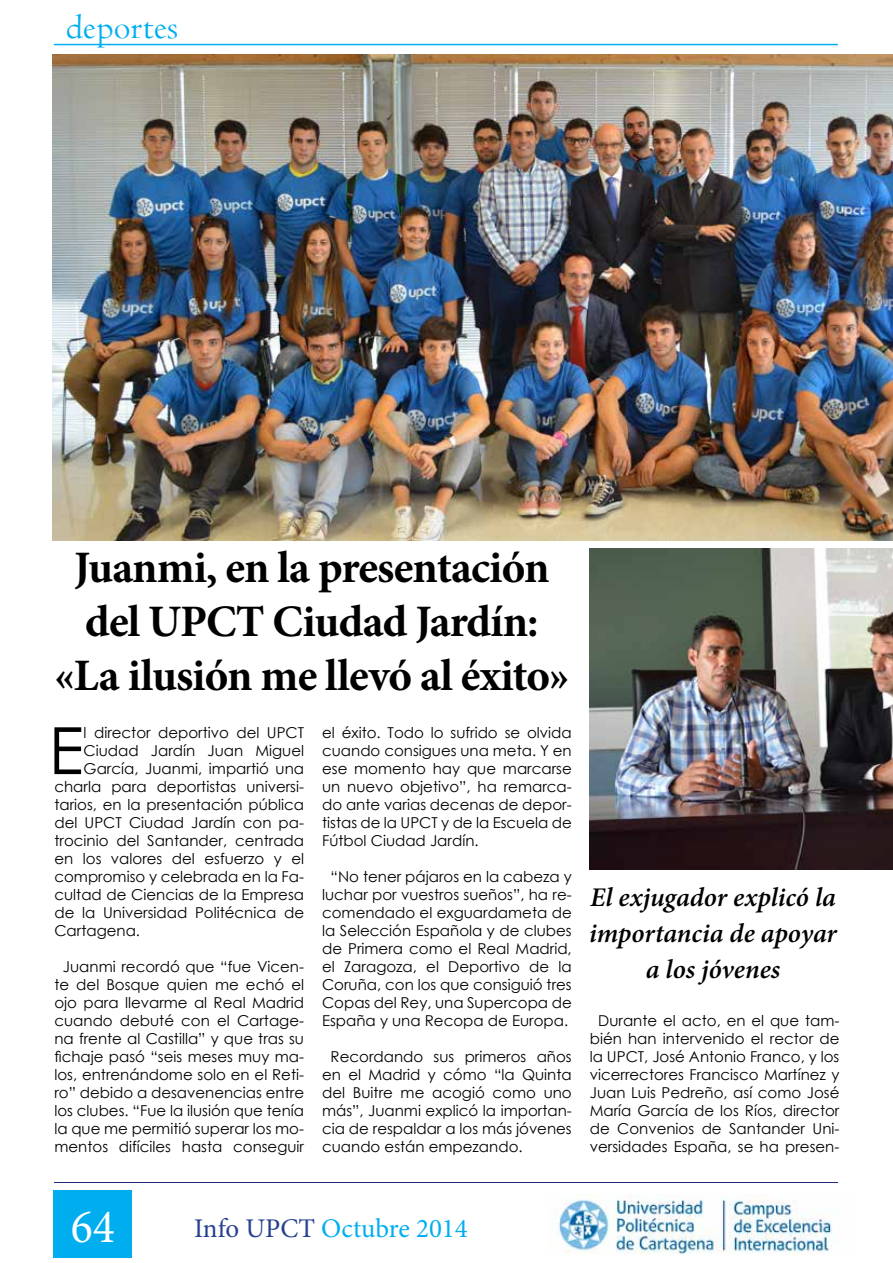
<style>
.page{position:relative;width:893px;height:1263px;background:#fff}
.page>*{position:absolute;margin:0;border:0;box-sizing:border-box;transform-origin:0 0}
.t1{font:65.1px "Century Gothic";color:#000}
.t2{font:47.7px "Minion Pro";color:#fff;scale:.96 1}
.t3{font:700 45px/54px "Minion Pro";letter-spacing:-.02em;color:#000;text-align:center}
.t4{font:36px "Centaur";color:#00aeef}
.t5{font:italic 600 27px/36px "Minion Pro";color:#000;text-align:center}
.t6{font:27px "Minion Pro";color:#00aeef}
.t7{font:15px/18px "Century Gothic";color:#000;text-align:center}
.s1{color:#25408f}
</style>
<div class="page">
<div style="left:54px;top:1190px;width:78px;height:68px;background:#00aeef"></div>
<hr style="left:54px;top:1182px;width:784px;height:1px;background:#1d2b7a">
<hr style="left:54px;top:44px;width:784px;height:1px;background:#00aeef">
<img style="left:550px;top:1194px;width:288px;height:61px">
<img style="left:53px;top:54px;width:840px;height:486px">
<img style="left:590px;top:549px;width:303px;height:321px">
<h3 class="t4" style="left:66px;top:5px;width:114px">deportes</h3>
<h3 class="t3" style="left:54px;top:540px;width:517px">Juanmi, en la presentación del UPCT Ciudad Jardín: «La ilusión me llevó al éxito»</h3>
<h1 class="t1" style="left:49px;top:705px;width:36px">E</h1>
<p class="t7" style="left:84px;top:723px;width:222px">l director deportivo del UPCT</p>
<p class="t7" style="left:84px;top:741px;width:222px">Ciudad Jardín Juan Miguel</p>
<p class="t7" style="left:84px;top:759px;width:222px">García, Juanmi, impartió una</p>
<p class="t7" style="left:54px;top:777px;width:251px">charla para deportistas universi-</p>
<p class="t7" style="left:54px;top:795px;width:251px">tarios, en la presentación pública</p>
<p class="t7" style="left:54px;top:813px;width:251px">del UPCT Ciudad Jardín con pa-</p>
<p class="t7" style="left:54px;top:831px;width:251px">trocinio del Santander, centrada</p>
<p class="t7" style="left:54px;top:849px;width:251px">en los valores del esfuerzo y el</p>
<p class="t7" style="left:54px;top:867px;width:251px">compromiso y celebrada en la Fa-</p>
<p class="t7" style="left:54px;top:885px;width:251px">cultad de Ciencias de la Empresa</p>
<p class="t7" style="left:54px;top:903px;width:251px">de la Universidad Politécnica de</p>
<p class="t7" style="left:54px;top:921px;width:87px">Cartagena.</p>
<p class="t7" style="left:54px;top:957px;width:251px">Juanmi recordó que “fue Vicen&shy;te del Bosque quien me echó el ojo para llevarme al Real Madrid cuando debuté con el Cartage&shy;na frente al Castilla” y que tras su fichaje pasó “seis meses muy ma&shy;los, entrenándome solo en el Reti&shy;ro” debido a desavenencias entre los clubes. “Fue la ilusión que tenía la que me permitió superar los mo&shy;mentos difíciles hasta conseguir</p>
<p class="t7" style="left:322px;top:723px;width:251px;text-align:justify">el éxito. Todo lo sufrido se olvida cuando consigues una meta. Y en ese momento hay que marcarse un nuevo objetivo”, ha remarca&shy;do ante varias decenas de depor&shy;tistas de la UPCT y de la Escuela de Fútbol Ciudad Jardín.</p>
<p class="t7" style="left:322px;top:867px;width:251px">“No tener pájaros en la cabeza y luchar por vuestros sueños”, ha re&shy;comendado el exguardameta de la Selección Española y de clubes de Primera como el Real Madrid, el Zaragoza, el Deportivo de la<br>Coruña, con los que consiguió tres<br>Copas del Rey, una Supercopa de<br>España y una Recopa de Europa.</p>
<p class="t7" style="left:322px;top:1047px;width:251px;text-align:justify;text-indent:9px">Recordando sus primeros años en el Madrid y cómo “la Quinta del Buitre me acogió como uno más”, Juanmi explicó la importan&shy;cia de respaldar a los más jóvenes cuando están empezando.</p>
<h3 class="t5" style="left:589px;top:879px;width:249px">El exjugador explicó la importancia de apoyar a los jóvenes</h3>
<p class="t7" style="left:590px;top:1011px;width:251px">Durante el acto, en el que tam&shy;bién han intervenido el rector de la UPCT, José Antonio Franco, y los vicerrectores Francisco Martínez y<br>Juan Luis Pedreño, así como José<br>María García de los Ríos, director de Convenios de Santander Uni&shy;versidades España, se ha presen-</p>
<h2 class="t2" style="left:71px;top:1195px;width:47px">64</h2>
<h3 class="t6" style="left:194px;top:1210px;width:275px"><span class="s1">Info UPCT</span> Octubre 2014</h3>
</div>
